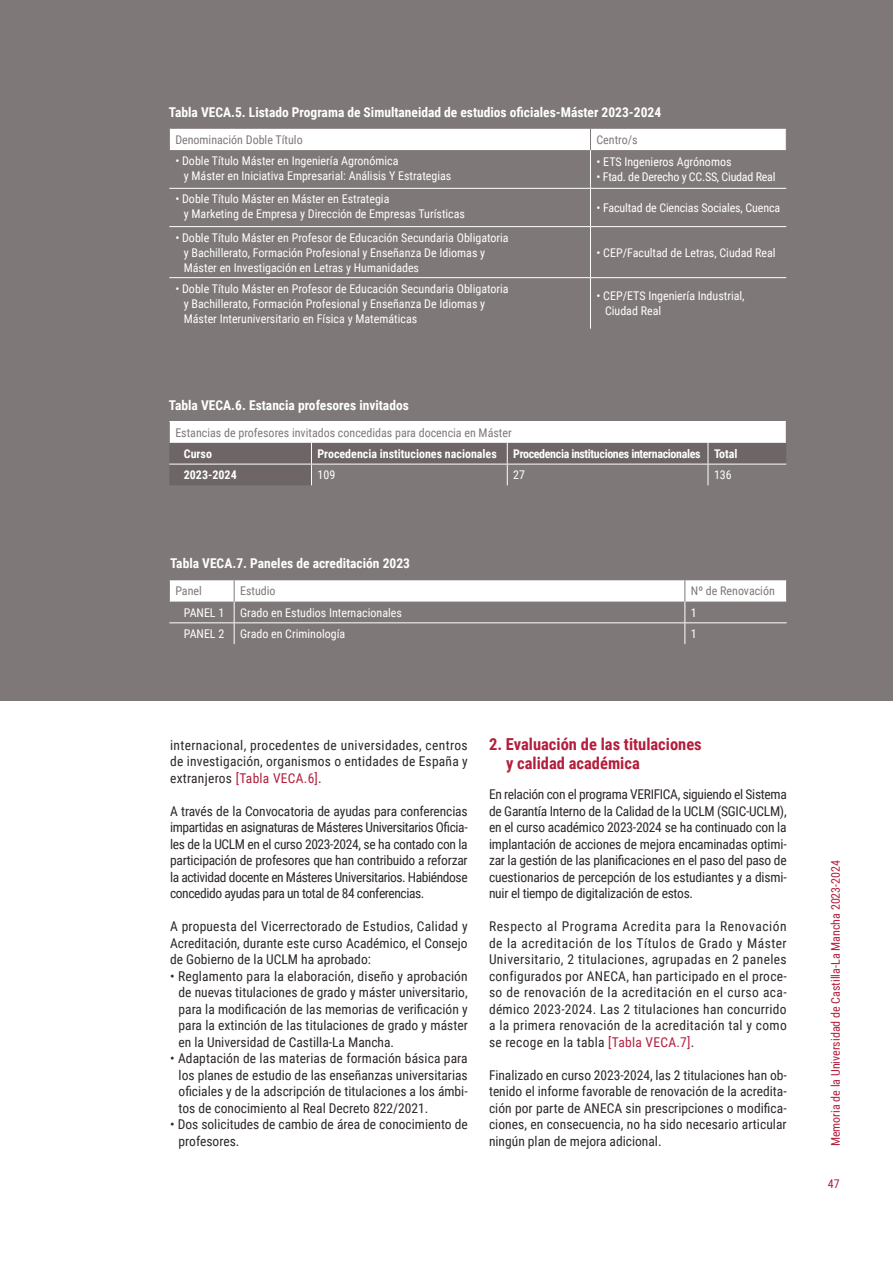
<style>
.page{position:relative;width:893px;height:1263px;background:#fff}
.page>*{position:absolute;margin:0;border:0;box-sizing:border-box;transform-origin:0 0}
.txt_corrido{font:700 16.5px "Roboto Condensed";color:#b41d3b}
.txt_corrido-2{font:13.5px/16.5px "Roboto Condensed";color:#2e2828;text-align:justify}
.txt_corrido-3{font:700 13.5px "Roboto Condensed";color:#fff}
.txt_corrido-4{font:12px "Roboto Condensed";color:#fff}
.txt_corrido-5{font:12px "Roboto Condensed";color:#7f7878}
.txt_corrido-6{font:700 12px "Roboto Condensed";color:#fff}
.txt_corrido-7{font:12px "Roboto Condensed";color:#b41d3b}
.txt_corrido-8{font:700 12px "Roboto Condensed";letter-spacing:-.03em;color:#fff}
.txt_corrido-9{font:12px "Roboto Condensed";letter-spacing:-.02em;color:#fff}
.s1{color:#b41d3b}
</style>
<div class="page">
<div style="left:0;top:0;width:893px;height:700px;background:#7f7878"></div>
<hr style="left:590px;top:150px;width:1px;height:38px;background:#fff">
<hr style="left:590px;top:189px;width:1px;height:37px;background:#fff">
<hr style="left:590px;top:227px;width:1px;height:50px;background:#fff">
<hr style="left:590px;top:278px;width:1px;height:51px;background:#fff">
<div style="left:169px;top:129px;width:617px;height:21px;background:#fff"></div>
<hr style="left:169px;top:188px;width:421px;height:1px;background:#fff">
<hr style="left:590px;top:188px;width:196px;height:1px;background:#fff">
<hr style="left:169px;top:226px;width:421px;height:1px;background:#fff">
<hr style="left:590px;top:226px;width:196px;height:1px;background:#fff">
<hr style="left:169px;top:277px;width:421px;height:1px;background:#fff">
<hr style="left:590px;top:277px;width:196px;height:1px;background:#fff">
<svg style="left:169px;top:422px;width:618px;height:63px"></svg>
<hr style="left:169px;top:464px;width:142px;height:1px;background:#fff">
<hr style="left:311px;top:464px;width:196px;height:1px;background:#fff">
<hr style="left:507px;top:464px;width:201px;height:1px;background:#fff">
<hr style="left:708px;top:464px;width:78px;height:1px;background:#fff">
<svg style="left:169px;top:580px;width:618px;height:64px"></svg>
<hr style="left:169px;top:622px;width:65px;height:1px;background:#fff">
<hr style="left:234px;top:622px;width:451px;height:1px;background:#fff">
<hr style="left:685px;top:622px;width:102px;height:1px;background:#fff">
<p class="txt_corrido-3" style="left:169px;top:103px;width:494px">Tabla VECA.5. Listado Programa de Simultaneidad de estudios oficiales-Máster 2023-2024</p>
<p class="txt_corrido-5" style="left:175px;top:131px;width:129px">Denominación Doble Título</p>
<p class="txt_corrido-5" style="left:596px;top:131px;width:43px">Centro/s</p>
<p class="txt_corrido-4" style="left:175px;top:152px;width:225px">• Doble Título Máster en Ingeniería Agronómica</p>
<p class="txt_corrido-4" style="left:184px;top:167px;width:269px">y Máster en Iniciativa Empresarial: Análisis Y Estrategias</p>
<p class="txt_corrido-4" style="left:596px;top:154px;width:137px">• ETS Ingenieros Agrónomos</p>
<p class="txt_corrido-9" style="left:596px;top:169px;width:180px">• Ftad. de Derecho y CC.SS, Ciudad Real</p>
<p class="txt_corrido-4" style="left:175px;top:191px;width:216px">• Doble Título Máster en Máster en Estrategia</p>
<p class="txt_corrido-4" style="left:184px;top:206px;width:283px">y Marketing de Empresa y Dirección de Empresas Turísticas</p>
<p class="txt_corrido-4" style="left:175px;top:229px;width:335px">• Doble Título Máster en Profesor de Educación Secundaria Obligatoria</p>
<p class="txt_corrido-4" style="left:184px;top:244px;width:303px">y Bachillerato, Formación Profesional y Enseñanza De Idiomas y</p>
<p class="txt_corrido-4" style="left:184px;top:259px;width:237px">Máster en Investigación en Letras y Humanidades</p>
<p class="txt_corrido-4" style="left:175px;top:280px;width:335px">• Doble Título Máster en Profesor de Educación Secundaria Obligatoria</p>
<p class="txt_corrido-4" style="left:184px;top:295px;width:303px">y Bachillerato, Formación Profesional y Enseñanza De Idiomas y</p>
<p class="txt_corrido-4" style="left:184px;top:310px;width:235px">Máster Interuniversitario en Física y Matemáticas</p>
<p class="txt_corrido-3" style="left:169px;top:395px;width:241px">Tabla VECA.6. Estancia profesores invitados</p>
<p class="txt_corrido-4" style="left:596px;top:199px;width:185px">• Facultad de Ciencias Sociales, Cuenca</p>
<p class="txt_corrido-4" style="left:596px;top:244px;width:181px">• CEP/Facultad de Letras, Ciudad Real</p>
<p class="txt_corrido-4" style="left:596px;top:287px;width:150px">• CEP/ETS Ingeniería Industrial,</p>
<p class="txt_corrido-4" style="left:605px;top:302px;width:58px">Ciudad Real</p>
<p class="txt_corrido-5" style="left:175px;top:424px;width:338px">Estancias de profesores invitados concedidas para docencia en Máster</p>
<p class="txt_corrido-6" style="left:184px;top:445px;width:30px">Curso</p>
<p class="txt_corrido-6" style="left:317px;top:445px;width:181px">Procedencia instituciones nacionales</p>
<p class="txt_corrido-8" style="left:513px;top:445px;width:189px">Procedencia instituciones internacionales</p>
<p class="txt_corrido-6" style="left:714px;top:445px;width:25px">Total</p>
<p class="txt_corrido-6" style="left:184px;top:466px;width:54px">2023-2024</p>
<p class="txt_corrido-4" style="left:317px;top:467px;width:19px">109</p>
<p class="txt_corrido-4" style="left:513px;top:467px;width:13px">27</p>
<p class="txt_corrido-4" style="left:714px;top:467px;width:19px">136</p>
<p class="txt_corrido-3" style="left:170px;top:554px;width:241px">Tabla VECA.7. Paneles de acreditación 2023</p>
<p class="txt_corrido-5" style="left:175px;top:583px;width:28px">Panel</p>
<p class="txt_corrido-5" style="left:240px;top:583px;width:37px">Estudio</p>
<p class="txt_corrido-5" style="left:691px;top:583px;width:85px">Nº de Renovación</p>
<p class="txt_corrido-4" style="left:184px;top:604px;width:42px">PANEL 1</p>
<p class="txt_corrido-4" style="left:240px;top:604px;width:163px">Grado en Estudios Internacionales</p>
<p class="txt_corrido-4" style="left:691px;top:604px;width:7px">1</p>
<p class="txt_corrido-4" style="left:184px;top:625px;width:42px">PANEL 2</p>
<p class="txt_corrido-4" style="left:240px;top:625px;width:107px">Grado en Criminología</p>
<p class="txt_corrido-4" style="left:691px;top:625px;width:7px">1</p>
<p class="txt_corrido-2" style="left:170px;top:736px;width:299px">internacional, procedentes de universidades, centros de investigación, organismos o entidades de España y extranjeros <span class="s1">[Tabla VECA.6]</span>.</p>
<p class="txt_corrido-2" style="left:170px;top:802px;width:299px">A través de la Convocatoria de ayudas para conferencias impartidas en asignaturas de Másteres Universitarios Oficia&shy;les de la UCLM en el curso 2023-2024, se ha contado con la participación de profesores que han contribuido a reforzar la actividad docente en Másteres Universitarios. Habiéndose concedido ayudas para un total de 84 conferencias.</p>
<p class="txt_corrido-2" style="left:170px;top:918px;width:299px">A propuesta del Vicerrectorado de Estudios, Calidad y Acreditación, durante este curso Académico, el Consejo de Gobierno de la UCLM ha aprobado:</p>
<p class="txt_corrido-2" style="left:179px;top:967px;width:291px;text-indent:-9px">• Reglamento para la elaboración, diseño y aprobación de nuevas titulaciones de grado y máster universitario, para la modificación de las memorias de verificación y para la extinción de las titulaciones de grado y máster en la Universidad de Castilla-La Mancha.</p>
<p class="txt_corrido-2" style="left:179px;top:1050px;width:291px;text-indent:-9px">• Adaptación de las materias de formación básica para los planes de estudio de las enseñanzas universitarias oficiales y de la adscripción de titulaciones a los ámbi&shy;tos de conocimiento al Real Decreto 822/2021.</p>
<p class="txt_corrido-2" style="left:179px;top:1116px;width:291px;text-indent:-9px">• Dos solicitudes de cambio de área de conocimiento de profesores.</p>
<p class="txt_corrido" style="left:489px;top:732px;width:214px">2. Evaluación de las titulaciones</p>
<p class="txt_corrido" style="left:506px;top:752px;width:135px">y calidad académica</p>
<p class="txt_corrido-2" style="left:489px;top:786px;width:299px">En relación con el programa VERIFICA, siguiendo el Sistema de Garantía Interno de la Calidad de la UCLM (SGIC-UCLM), en el curso académico 2023-2024 se ha continuado con la implantación de acciones de mejora encaminadas optimi&shy;zar la gestión de las planificaciones en el paso del paso de cuestionarios de percepción de los estudiantes y a dismi&shy;nuir el tiempo de digitalización de estos.</p>
<p class="txt_corrido-2" style="left:489px;top:918px;width:299px">Respecto al Programa Acredita para la Renovación de la acreditación de los Títulos de Grado y Máster Universitario, 2 titulaciones, agrupadas en 2 paneles configurados por ANECA, han participado en el proce&shy;so de renovación de la acreditación en el curso aca&shy;démico 2023-2024. Las 2 titulaciones han concurrido a la primera renovación de la acreditación tal y como se recoge en la tabla <span class="s1">[Tabla VECA.7]</span>.</p>
<p class="txt_corrido-2" style="left:489px;top:1066px;width:299px">Finalizado en curso 2023-2024, las 2 titulaciones han ob&shy;tenido el informe favorable de renovación de la acredita&shy;ción por parte de ANECA sin prescripciones o modifica&shy;ciones, en consecuencia, no ha sido necesario articular ningún plan de mejora adicional.</p>
<p class="txt_corrido-7" style="left:827px;top:1146px;width:288px;rotate:-90deg">Memoria de la Universidad de Castilla-La Mancha 2023-2024</p>
<p class="txt_corrido-7" style="left:828px;top:1175px;width:13px">47</p>
</div>
